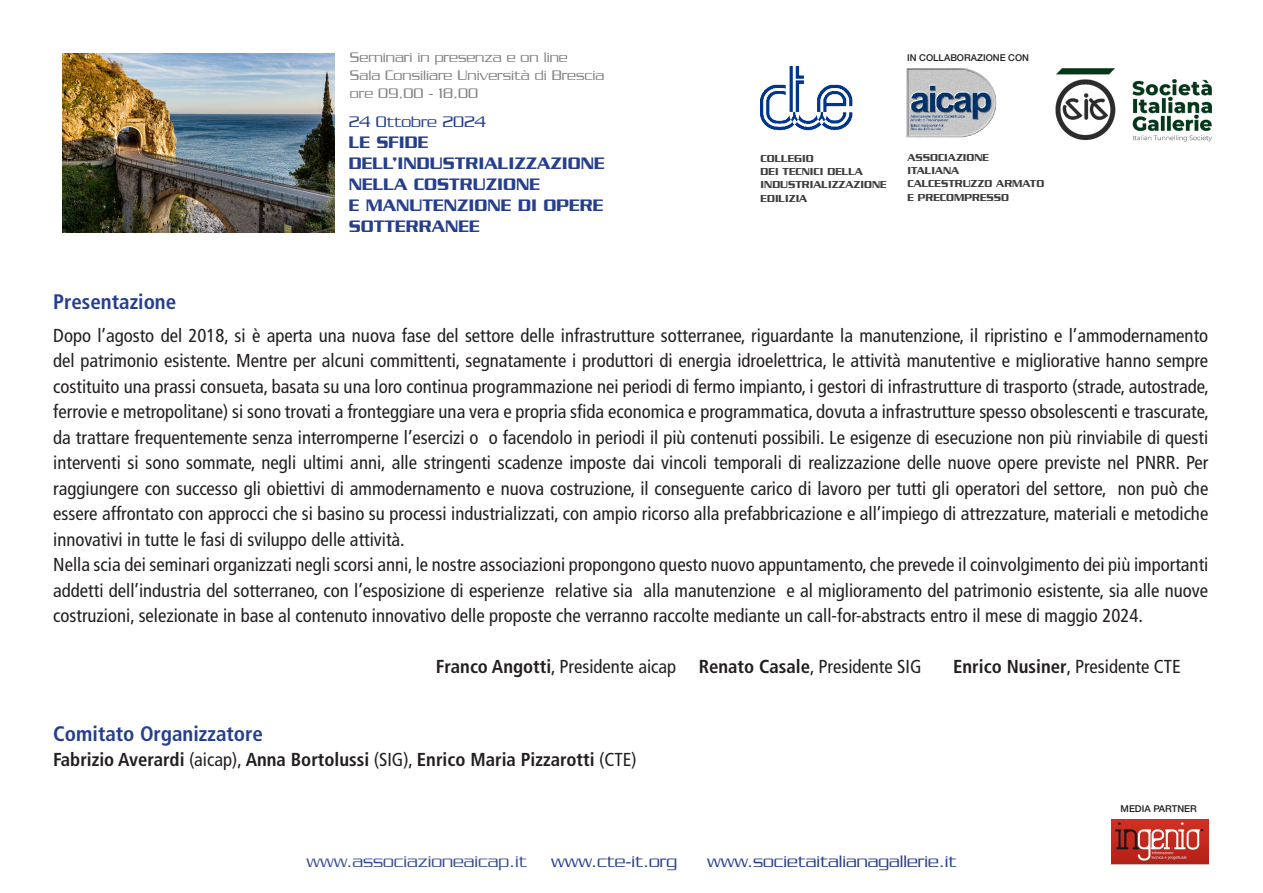
<style>
.page{position:relative;width:1263px;height:893px;background:#fff}
.page>*{position:absolute;margin:0;border:0;box-sizing:border-box;transform-origin:0 0}
.t1{font:700 condensed 21px "Frutiger";color:#253f8e}
.t2{font:condensed 18.75px/25.5px "Frutiger";color:#231f20;text-align:justify}
.t3{font:700 condensed 18.75px "Frutiger";color:#231f20}
.t4{font:500 18px "Serpentine";color:#253f8e}
.t5{font:300 18px "Serpentine";color:#253f8e}
.t6{font:300 18px "Serpentine";color:#354d96}
.t7{font:300 16.5px "Serpentine";color:#253f8e}
.t8{font:300 15px "Serpentine";color:#808285}
.t9{font:500 10.95px "Serpentine";color:#3e3e3f}
.t10{font:500 9.45px "Helvetica Neue";color:#231f20}
.s1{font-weight:700}
.s2{font-weight:400}
</style>
<div class="page">
<img style="left:1111px;top:819px;width:98px;height:45px">
<img style="left:63px;top:54px;width:272px;height:179px">
<img style="left:906px;top:68px;width:91px;height:70px">
<img style="left:760px;top:66px;width:93px;height:65px">
<img style="left:1055px;top:68px;width:157px;height:74px">
<p class="t8" style="left:350px;top:49px;width:219px">Seminari in presenza e on line</p>
<p class="t8" style="left:350px;top:67px;width:256px">Sala Consiliare Università di Brescia</p>
<p class="t8" style="left:350px;top:85px;width:130px">ore 09,00 - 18,00</p>
<p class="t7" style="left:349px;top:113px;width:139px">24 Ottobre 2024</p>
<p class="t4" style="left:349px;top:132px;width:81px">LE SFIDE</p>
<p class="t4" style="left:349px;top:153px;width:258px">DELL’INDUSTRIALIZZAZIONE</p>
<p class="t4" style="left:349px;top:174px;width:193px">NELLA COSTRUZIONE</p>
<p class="t4" style="left:349px;top:195px;width:256px">E MANUTENZIONE DI OPERE</p>
<p class="t4" style="left:349px;top:216px;width:133px">SOTTERRANEE</p>
<p class="t10" style="left:907px;top:52px;width:124px">IN COLLABORAZIONE CON</p>
<p class="t9" style="left:761px;top:152px;width:55px">COLLEGIO</p>
<p class="t9" style="left:761px;top:165px;width:104px">DEI TECNICI DELLA</p>
<p class="t9" style="left:761px;top:179px;width:127px">INDUSTRIALIZZAZIONE</p>
<p class="t9" style="left:761px;top:192px;width:48px">EDILIZIA</p>
<p class="t9" style="left:907px;top:151px;width:83px">ASSOCIAZIONE</p>
<p class="t9" style="left:907px;top:164px;width:53px">ITALIANA</p>
<p class="t9" style="left:907px;top:178px;width:138px">CALCESTRUZZO ARMATO</p>
<p class="t9" style="left:907px;top:191px;width:103px">E PRECOMPRESSO</p>
<p class="t1" style="left:53px;top:289px;width:125px">Presentazione</p>
<p class="t2" style="left:53px;top:322px;width:1157px">Dopo l’agosto del 2018, si è aperta una nuova fase del settore delle infrastrutture sotterranee, riguardante la manutenzione, il ripristino e l’ammodernamento del patrimonio esistente. Mentre per alcuni committenti, segnatamente i produttori di energia idroelettrica, le attività manutentive e migliorative hanno sempre costituito una prassi consueta, basata su una loro continua programmazione nei periodi di fermo impianto, i gestori di infrastrutture di trasporto (strade, autostrade, ferrovie e metropolitane) si sono trovati a fronteggiare una vera e propria sfida economica e programmatica, dovuta a infrastrutture spesso obsolescenti e trascurate, da trattare frequentemente senza interromperne l’esercizi o o facendolo in periodi il più contenuti possibili. Le esigenze di esecuzione non più rinviabile di questi interventi si sono sommate, negli ultimi anni, alle stringenti scadenze imposte dai vincoli temporali di realizzazione delle nuove opere previste nel PNRR. Per raggiungere con successo gli obiettivi di ammodernamento e nuova costruzione, il conseguente carico di lavoro per tutti gli operatori del settore, non può che essere affrontato con approcci che si basino su processi industrializzati, con ampio ricorso alla prefabbricazione e all’impiego di attrezzature, materiali e metodiche innovativi in tutte le fasi di sviluppo delle attività.</p>
<p class="t2" style="left:53px;top:552px;width:1156px">Nella scia dei seminari organizzati negli scorsi anni, le nostre associazioni propongono questo nuovo appuntamento, che prevede il coinvolgimento dei più importanti addetti dell’industria del sotterraneo, con l’esposizione di esperienze relative sia alla manutenzione e al miglioramento del patrimonio esistente, sia alle nuove costruzioni, selezionate in base al contenuto innovativo delle proposte che verranno raccolte mediante un call-for-abstracts entro il mese di maggio 2024.</p>
<p class="t2" style="left:436px;top:654px;width:487px"><span class="s1">Franco Angotti</span>, Presidente aicap <span class="s1">Renato Casale</span>, Presidente SIG</p>
<p class="t2" style="left:953px;top:654px;width:229px"><span class="s1">Enrico Nusiner</span>, Presidente CTE</p>
<p class="t1" style="left:53px;top:721px;width:211px">Comitato Organizzatore</p>
<p class="t3" style="left:53px;top:748px;width:585px">Fabrizio Averardi <span class="s2">(aicap),</span> Anna Bortolussi <span class="s2">(SIG),</span> Enrico Maria Pizzarotti <span class="s2">(CTE)</span></p>
<p class="t6" style="left:306px;top:852px;width:222px">www.associazioneaicap.it</p>
<p class="t5" style="left:551px;top:852px;width:127px">www.cte-it.org</p>
<p class="t5" style="left:707px;top:852px;width:251px">www.societaitalianagallerie.it</p>
<p class="t10" style="left:1120px;top:803px;width:78px">MEDIA PARTNER</p>
</div>
